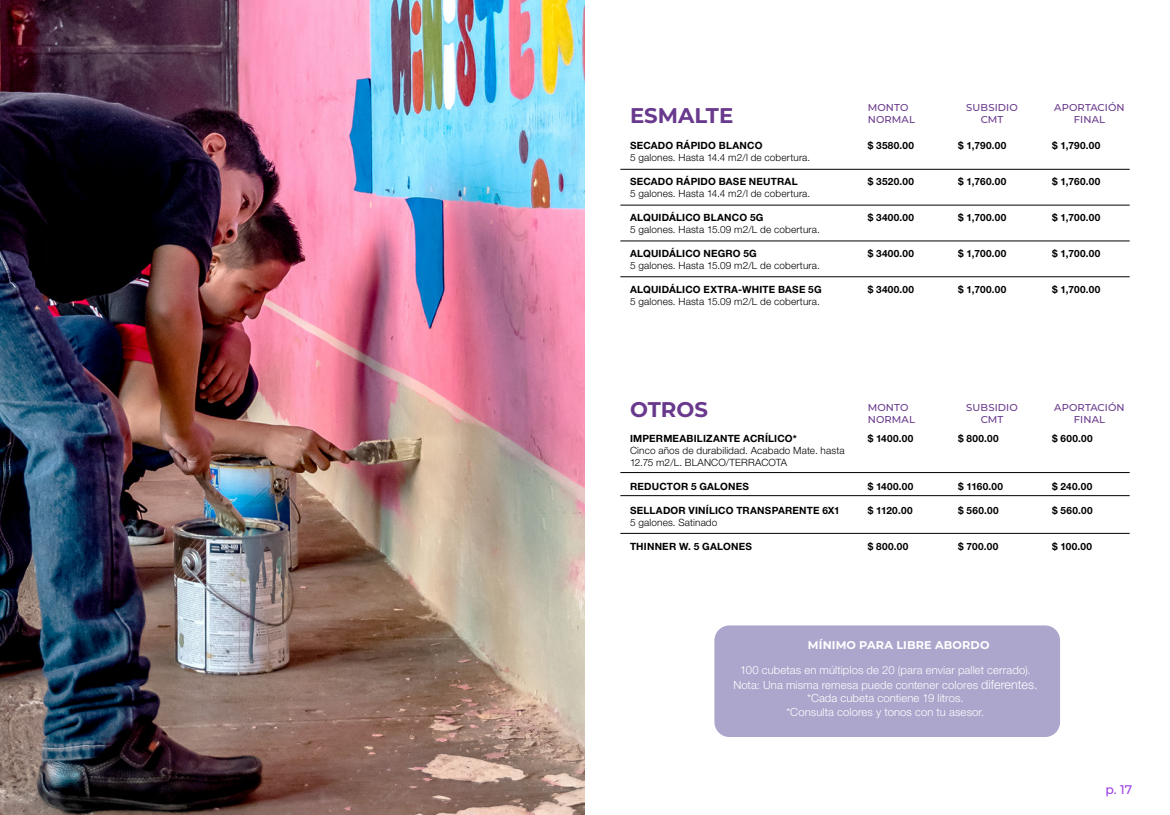
<style>
.page{position:relative;width:1170px;height:815px;background:#fff}
.page>*{position:absolute;margin:0;border:0;box-sizing:border-box;transform-origin:0 0}
.t1{font:700 21.25px "Montserrat";color:#69398d}
.t2{font:500 12.5px "Montserrat";color:#9e40e6}
.t3{font:300 11.25px/15px "Helvetica Neue LT Std";letter-spacing:.01em;color:#fff;text-align:center}
.t4{font:700 11.25px "Montserrat";letter-spacing:.015em;color:#fff}
.t5{font:700 10px "Helvetica Neue LT Std";letter-spacing:.02em;color:#000}
.t6{font:300 10px/12px "Helvetica Neue LT Std";letter-spacing:.015em;color:#000}
.t7{font:500 10px/12px "Montserrat";letter-spacing:.015em;color:#69398d;text-align:center}
.s1{font-size:12.5px}
</style>
<div class="page">
<hr style="left:620px;top:495px;width:509px;height:1px;background:#000">
<hr style="left:620px;top:533px;width:509px;height:1px;background:#000">
<hr style="left:620px;top:472px;width:509px;height:1px;background:#000">
<hr style="left:620px;top:277px;width:509px;height:1px;background:#000">
<hr style="left:620px;top:241px;width:509px;height:1px;background:#000">
<hr style="left:620px;top:205px;width:509px;height:1px;background:#000">
<hr style="left:620px;top:169px;width:509px;height:1px;background:#000">
<div style="left:714px;top:625px;width:345px;height:112px;background:#aca5cc;border-radius:15px"></div>
<img style="left:0;top:0;width:585px;height:815px">
<h1 class="t1" style="left:630px;top:100px;width:105px">ESMALTE</h1>
<p class="t7" style="left:867px;top:101px;width:49px;text-align:left">MONTO<br>NORMAL</p>
<p class="t7" style="left:966px;top:101px;width:53px">SUBSIDIO<br>CMT</p>
<p class="t7" style="left:1054px;top:101px;width:72px">APORTACIÓN<br>FINAL</p>
<p class="t5" style="left:630px;top:139px;width:134px">SECADO RÁPIDO BLANCO</p>
<p class="t6" style="left:630px;top:151px;width:182px">5 galones. Hasta 14.4 m2/l de cobertura.</p>
<p class="t5" style="left:630px;top:175px;width:169px">SECADO RÁPIDO BASE NEUTRAL</p>
<p class="t6" style="left:630px;top:187px;width:182px">5 galones. Hasta 14.4 m2/l de cobertura.</p>
<p class="t5" style="left:630px;top:211px;width:135px">ALQUIDÁLICO BLANCO 5G</p>
<p class="t6" style="left:630px;top:223px;width:191px">5 galones. Hasta 15.09 m2/L de cobertura.</p>
<p class="t5" style="left:630px;top:247px;width:128px">ALQUIDÁLICO NEGRO 5G</p>
<p class="t6" style="left:630px;top:259px;width:191px">5 galones. Hasta 15.09 m2/L de cobertura.</p>
<p class="t5" style="left:630px;top:283px;width:193px">ALQUIDÁLICO EXTRA-WHITE BASE 5G</p>
<p class="t6" style="left:630px;top:295px;width:191px">5 galones. Hasta 15.09 m2/L de cobertura.</p>
<p class="t5" style="left:867px;top:139px;width:48px">$ 3580.00</p>
<p class="t5" style="left:867px;top:175px;width:48px">$ 3520.00</p>
<p class="t5" style="left:867px;top:211px;width:48px">$ 3400.00</p>
<p class="t5" style="left:867px;top:247px;width:48px">$ 3400.00</p>
<p class="t5" style="left:867px;top:283px;width:48px">$ 3400.00</p>
<p class="t5" style="left:958px;top:139px;width:50px">$ 1,790.00</p>
<p class="t5" style="left:958px;top:175px;width:50px">$ 1,760.00</p>
<p class="t5" style="left:958px;top:211px;width:50px">$ 1,700.00</p>
<p class="t5" style="left:958px;top:247px;width:50px">$ 1,700.00</p>
<p class="t5" style="left:958px;top:283px;width:50px">$ 1,700.00</p>
<p class="t5" style="left:1051px;top:139px;width:50px">$ 1,790.00</p>
<p class="t5" style="left:1051px;top:175px;width:50px">$ 1,760.00</p>
<p class="t5" style="left:1051px;top:211px;width:50px">$ 1,700.00</p>
<p class="t5" style="left:1051px;top:247px;width:50px">$ 1,700.00</p>
<p class="t5" style="left:1051px;top:283px;width:50px">$ 1,700.00</p>
<h1 class="t1" style="left:630px;top:394px;width:79px">OTROS</h1>
<p class="t7" style="left:867px;top:401px;width:49px;text-align:left">MONTO<br>NORMAL</p>
<p class="t7" style="left:966px;top:401px;width:53px">SUBSIDIO<br>CMT</p>
<p class="t7" style="left:1054px;top:401px;width:72px">APORTACIÓN<br>FINAL</p>
<p class="t5" style="left:630px;top:432px;width:168px">IMPERMEABILIZANTE ACRÍLICO*</p>
<p class="t6" style="left:630px;top:444px;width:216px">Cinco años de durabilidad. Acabado Mate. hasta<br>12.75 m2/L. BLANCO/TERRACOTA</p>
<p class="t5" style="left:630px;top:480px;width:120px">REDUCTOR 5 GALONES</p>
<p class="t5" style="left:630px;top:504px;width:211px">SELLADOR VINÍLICO TRANSPARENTE 6X1</p>
<p class="t6" style="left:630px;top:516px;width:89px">5 galones. Satinado</p>
<p class="t5" style="left:630px;top:540px;width:123px">THINNER W. 5 GALONES</p>
<p class="t5" style="left:867px;top:432px;width:47px">$ 1400.00</p>
<p class="t5" style="left:867px;top:480px;width:47px">$ 1400.00</p>
<p class="t5" style="left:867px;top:504px;width:46px">$ 1120.00</p>
<p class="t5" style="left:867px;top:540px;width:42px">$ 800.00</p>
<p class="t5" style="left:958px;top:432px;width:42px">$ 800.00</p>
<p class="t5" style="left:958px;top:480px;width:46px">$ 1160.00</p>
<p class="t5" style="left:958px;top:504px;width:42px">$ 560.00</p>
<p class="t5" style="left:958px;top:540px;width:42px">$ 700.00</p>
<p class="t5" style="left:1051px;top:432px;width:42px">$ 600.00</p>
<p class="t5" style="left:1051px;top:480px;width:42px">$ 240.00</p>
<p class="t5" style="left:1051px;top:504px;width:42px">$ 560.00</p>
<p class="t5" style="left:1051px;top:540px;width:42px">$ 100.00</p>
<p class="t4" style="left:807px;top:637px;width:183px">MÍNIMO PARA LIBRE ABORDO</p>
<p class="t3" style="left:733px;top:662px;width:305px">100 cubetas en múltiplos de 20 (para enviar pallet cerrado).<br>Nota: Una misma remesa puede contener colores <span class="s1">diferentes.</span></p>
<p class="t3" style="left:786px;top:691px;width:199px;line-height:13.5px">*Cada cubeta contiene 19 litros. *Consulta colores y tonos con tu asesor.</p>
<p class="t2" style="left:1105px;top:780px;width:28px">p. 17</p>
</div>
